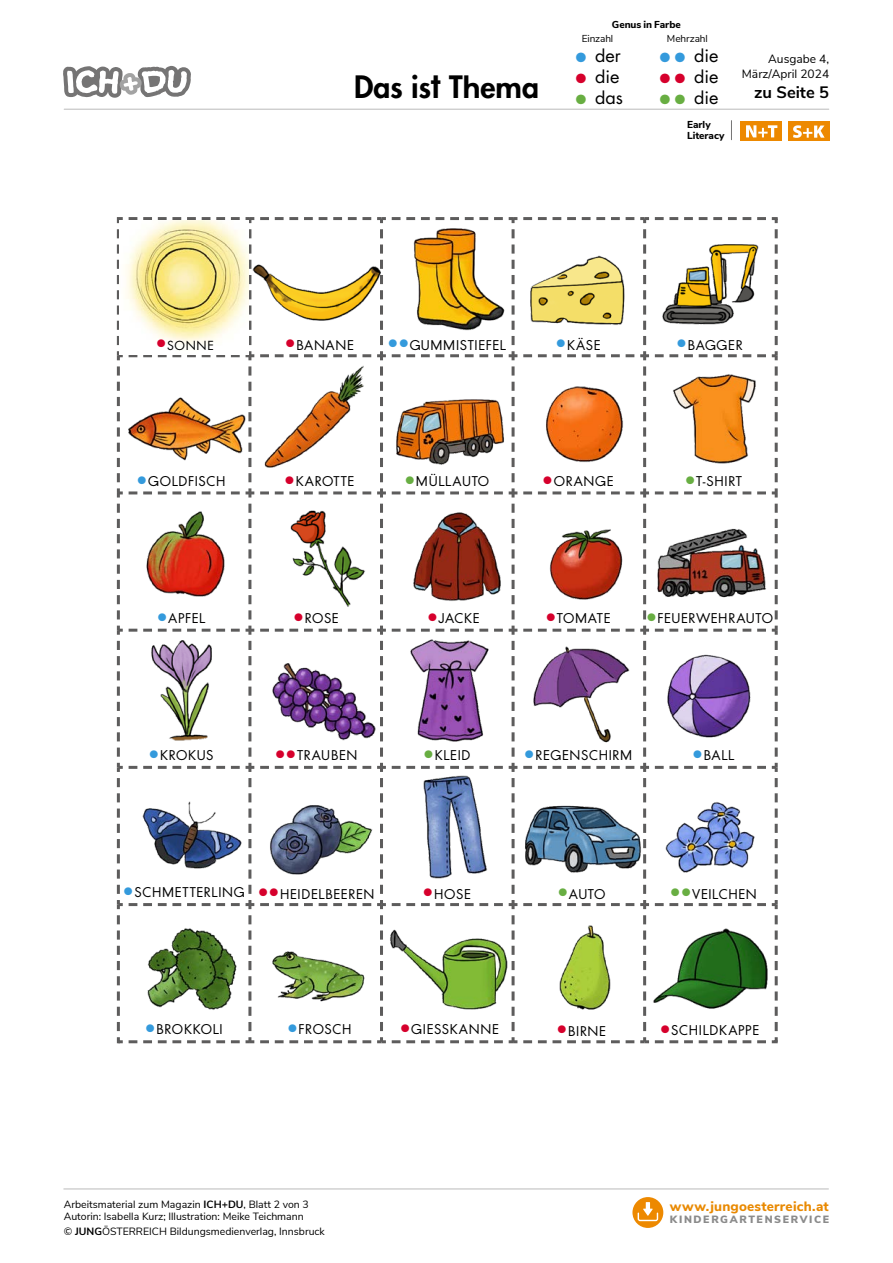
<style>
.page{position:relative;width:893px;height:1263px;background:#fff}
.page>*{position:absolute;margin:0;border:0;box-sizing:border-box;transform-origin:0 0}
.t1{font:700 30px "Fibelschrift";color:#000}
.t2{font:500 18px "Fibelschrift";color:#000}
.t3{font:700 16.5px "Nunito Sans";color:#000}
.t4{font:800 13.5px "Nunito Sans";letter-spacing:.015em;color:#e98900}
.t5{font:500 13.05px "Fibelschrift";letter-spacing:.05em;color:#000}
.t6{font:500 13.05px "Fibelschrift";letter-spacing:.03em;color:#000}
.t7{font:500 12.15px "Fibelschrift";letter-spacing:.055em;color:#000}
.t8{font:12px/15.8px "Nunito Sans";color:#000;text-align:right}
.t9{font:10.5px/12.6px "Nunito Sans";color:#000}
.t10{font:900 10.5px "Nunito Sans";letter-spacing:.155em;color:#8b8b8b}
.t11{font:800 10.05px/10.9px "Nunito Sans";letter-spacing:-.005em;color:#000}
.t12{font:10.05px "Nunito Sans";letter-spacing:-.01em;color:#000}
.s1{font-size:25.5px;color:#fff}
.s2{font-size:20.55px;color:#fff}
.s3{font-weight:700}
</style>
<div class="page">
<svg style="left:632px;top:1197px;width:31px;height:31px"></svg>
<svg style="left:638px;top:1202px;width:20px;height:19px"></svg>
<hr style="left:64px;top:109px;width:765px;height:1px;background:#bababa">
<div style="left:740px;top:121px;width:41px;height:20px;background:#ed8900"></div>
<svg style="left:746px;top:125px;width:31px;height:12px"></svg>
<div style="left:788px;top:121px;width:41px;height:20px;background:#ed8900"></div>
<svg style="left:793px;top:125px;width:32px;height:13px"></svg>
<hr style="left:64px;top:1188px;width:764px;height:1px;background:#bababa">
<svg style="left:63px;top:66px;width:128px;height:32px"></svg>
<svg style="left:731px;top:121px;width:1px;height:19px"></svg>
<svg style="left:260px;top:217px;width:126px;height:128px"></svg>
<svg style="left:392px;top:217px;width:125px;height:128px"></svg>
<svg style="left:523px;top:217px;width:255px;height:128px"></svg>
<svg style="left:116px;top:217px;width:138px;height:265px"></svg>
<svg style="left:260px;top:351px;width:126px;height:131px"></svg>
<svg style="left:392px;top:351px;width:125px;height:131px"></svg>
<svg style="left:523px;top:351px;width:126px;height:131px"></svg>
<svg style="left:655px;top:351px;width:123px;height:131px"></svg>
<svg style="left:117px;top:488px;width:6px;height:131px"></svg>
<svg style="left:129px;top:488px;width:125px;height:131px"></svg>
<svg style="left:260px;top:488px;width:126px;height:131px"></svg>
<svg style="left:392px;top:488px;width:125px;height:131px"></svg>
<svg style="left:523px;top:488px;width:126px;height:131px"></svg>
<svg style="left:655px;top:488px;width:123px;height:131px"></svg>
<svg style="left:117px;top:626px;width:6px;height:131px"></svg>
<svg style="left:129px;top:626px;width:125px;height:131px"></svg>
<svg style="left:260px;top:626px;width:126px;height:131px"></svg>
<svg style="left:392px;top:626px;width:125px;height:131px"></svg>
<svg style="left:523px;top:626px;width:126px;height:131px"></svg>
<svg style="left:655px;top:626px;width:123px;height:131px"></svg>
<svg style="left:117px;top:763px;width:6px;height:131px"></svg>
<svg style="left:129px;top:763px;width:125px;height:131px"></svg>
<svg style="left:260px;top:763px;width:126px;height:131px"></svg>
<svg style="left:392px;top:763px;width:125px;height:131px"></svg>
<svg style="left:523px;top:763px;width:126px;height:131px"></svg>
<svg style="left:655px;top:763px;width:123px;height:131px"></svg>
<svg style="left:129px;top:900px;width:125px;height:131px"></svg>
<svg style="left:260px;top:900px;width:126px;height:131px"></svg>
<svg style="left:392px;top:900px;width:125px;height:131px"></svg>
<svg style="left:523px;top:900px;width:126px;height:131px"></svg>
<svg style="left:655px;top:900px;width:123px;height:131px"></svg>
<svg style="left:116px;top:900px;width:7px;height:144px"></svg>
<svg style="left:129px;top:1037px;width:125px;height:6px"></svg>
<svg style="left:260px;top:1037px;width:126px;height:6px"></svg>
<svg style="left:392px;top:1037px;width:125px;height:6px"></svg>
<svg style="left:523px;top:1037px;width:255px;height:7px"></svg>
<img style="left:120px;top:220px;width:128px;height:134px">
<img style="left:251px;top:220px;width:129px;height:134px">
<img style="left:383px;top:220px;width:129px;height:134px">
<img style="left:515px;top:220px;width:128px;height:134px">
<img style="left:646px;top:220px;width:129px;height:134px">
<img style="left:120px;top:357px;width:128px;height:134px">
<img style="left:251px;top:357px;width:129px;height:134px">
<img style="left:383px;top:357px;width:129px;height:134px">
<img style="left:515px;top:357px;width:128px;height:134px">
<img style="left:646px;top:357px;width:129px;height:134px">
<img style="left:120px;top:494px;width:128px;height:135px">
<img style="left:251px;top:494px;width:129px;height:135px">
<img style="left:383px;top:494px;width:129px;height:135px">
<img style="left:515px;top:494px;width:128px;height:135px">
<img style="left:646px;top:494px;width:129px;height:135px">
<img style="left:120px;top:632px;width:128px;height:134px">
<img style="left:251px;top:632px;width:129px;height:134px">
<img style="left:383px;top:632px;width:129px;height:134px">
<img style="left:515px;top:632px;width:128px;height:134px">
<img style="left:646px;top:632px;width:129px;height:134px">
<img style="left:120px;top:769px;width:128px;height:134px">
<img style="left:251px;top:769px;width:129px;height:134px">
<img style="left:383px;top:769px;width:129px;height:134px">
<img style="left:515px;top:769px;width:128px;height:134px">
<img style="left:646px;top:769px;width:129px;height:134px">
<img style="left:120px;top:906px;width:128px;height:134px">
<img style="left:251px;top:906px;width:129px;height:134px">
<img style="left:383px;top:906px;width:129px;height:134px">
<img style="left:515px;top:906px;width:128px;height:134px">
<img style="left:646px;top:906px;width:129px;height:134px">
<p class="t11" style="left:612px;top:19px;width:70px">Genus in Farbe</p>
<h1 class="t1" style="left:354px;top:67px;width:186px">Das ist Thema</h1>
<p class="t12" style="left:582px;top:31px;width:33px">Einzahl</p>
<p class="t12" style="left:667px;top:31px;width:42px">Mehrzahl</p>
<h2 class="t2" style="left:573px;top:43px;width:49px"><span class="s1">•</span> der</h2>
<h2 class="t2" style="left:573px;top:64px;width:48px"><span class="s1">•</span> die</h2>
<h2 class="t2" style="left:573px;top:85px;width:51px"><span class="s1">•</span> das</h2>
<h2 class="t2" style="left:657px;top:43px;width:63px"><span class="s1">••</span> die</h2>
<h2 class="t2" style="left:657px;top:64px;width:63px"><span class="s1">••</span> die</h2>
<h2 class="t2" style="left:657px;top:85px;width:63px"><span class="s1">••</span> die</h2>
<p class="t11" style="left:687px;top:118px;width:39px">Early<br>Literacy</p>
<p class="t8" style="left:742px;top:50px;width:89px">Ausgabe 4,<br>März/April 2024</p>
<p class="t3" style="left:754px;top:80px;width:77px">zu Seite 5</p>
<p class="t7" style="left:155px;top:337px;width:60px"><span class="s2">•</span>SONNE</p>
<p class="t5" style="left:284px;top:336px;width:71px"><span class="s2">•</span>BANANE</p>
<p class="t5" style="left:387px;top:336px;width:121px"><span class="s2">••</span>GUMMISTIEFEL</p>
<p class="t5" style="left:555px;top:336px;width:47px"><span class="s2">•</span>KÄSE</p>
<p class="t5" style="left:675px;top:336px;width:69px"><span class="s2">•</span>BAGGER</p>
<p class="t5" style="left:136px;top:473px;width:91px"><span class="s2">•</span>GOLDFISCH</p>
<p class="t5" style="left:284px;top:473px;width:73px"><span class="s2">•</span>KAROTTE</p>
<p class="t5" style="left:404px;top:473px;width:87px"><span class="s2">•</span>MÜLLAUTO</p>
<p class="t5" style="left:541px;top:473px;width:74px"><span class="s2">•</span>ORANGE</p>
<p class="t5" style="left:684px;top:473px;width:59px"><span class="s2">•</span>T-SHIRT</p>
<p class="t5" style="left:156px;top:610px;width:51px"><span class="s2">•</span>APFEL</p>
<p class="t5" style="left:293px;top:610px;width:48px"><span class="s2">•</span>ROSE</p>
<p class="t5" style="left:426px;top:610px;width:55px"><span class="s2">•</span>JACKE</p>
<p class="t5" style="left:545px;top:610px;width:68px"><span class="s2">•</span>TOMATE</p>
<p class="t6" style="left:645px;top:610px;width:129px"><span class="s2">•</span>FEUERWEHRAUTO</p>
<p class="t5" style="left:148px;top:746px;width:67px"><span class="s2">•</span>KROKUS</p>
<p class="t5" style="left:274px;top:746px;width:85px"><span class="s2">••</span>TRAUBEN</p>
<p class="t5" style="left:422px;top:746px;width:49px"><span class="s2">•</span>KLEID</p>
<p class="t5" style="left:523px;top:746px;width:111px"><span class="s2">•</span>REGENSCHIRM</p>
<p class="t5" style="left:691px;top:746px;width:45px"><span class="s2">•</span>BALL</p>
<p class="t5" style="left:122px;top:883px;width:124px"><span class="s2">•</span>SCHMETTERLING</p>
<p class="t5" style="left:257px;top:885px;width:119px"><span class="s2">••</span>HEIDELBEEREN</p>
<p class="t5" style="left:422px;top:885px;width:51px"><span class="s2">•</span>HOSE</p>
<p class="t5" style="left:144px;top:1020px;width:80px"><span class="s2">•</span>BROKKOLI</p>
<p class="t5" style="left:286px;top:1020px;width:67px"><span class="s2">•</span>FROSCH</p>
<p class="t5" style="left:399px;top:1020px;width:102px"><span class="s2">•</span>GIESSKANNE</p>
<p class="t5" style="left:557px;top:885px;width:50px"><span class="s2">•</span>AUTO</p>
<p class="t5" style="left:556px;top:1022px;width:52px"><span class="s2">•</span>BIRNE</p>
<p class="t5" style="left:669px;top:885px;width:89px"><span class="s2">••</span>VEILCHEN</p>
<p class="t5" style="left:659px;top:1021px;width:102px"><span class="s2">•</span>SCHILDKAPPE</p>
<p class="t9" style="left:64px;top:1197px;width:247px">Arbeitsmaterial zum Magazin <span class="s3">ICH+DU</span>, Blatt 2 von 3<br>Autorin: Isabella Kurz; Illustration: Meike Teichmann</p>
<p class="t9" style="left:64px;top:1225px;width:263px">© <span class="s3">JUNG</span>ÖSTERREICH Bildungsmedienverlag, Innsbruck</p>
<p class="t4" style="left:670px;top:1196px;width:160px">www.jungoesterreich.at</p>
<p class="t10" style="left:670px;top:1211px;width:161px">KINDERGARTENSERVICE</p>
</div>
